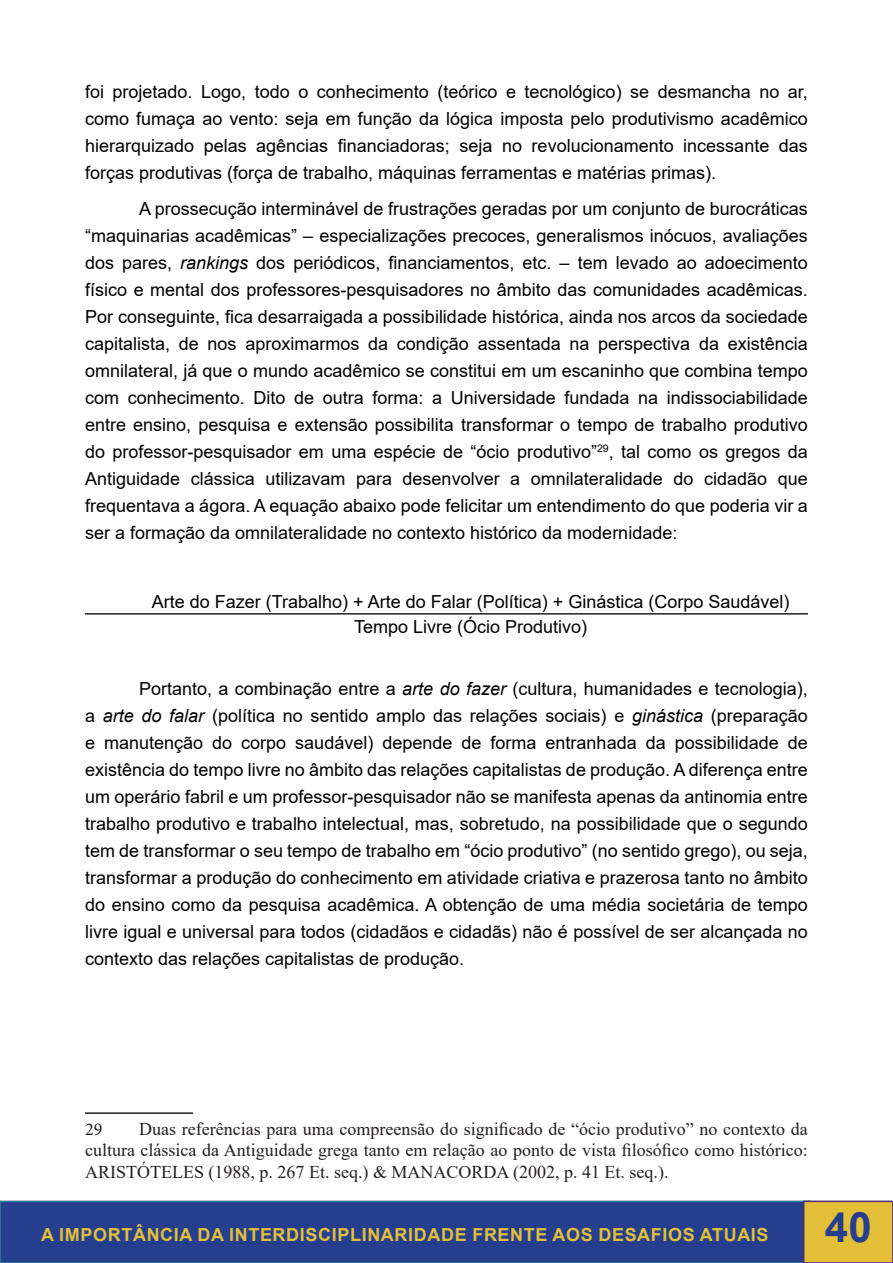
<style>
.page{position:relative;width:893px;height:1263px;background:#fff}
.page>*{position:absolute;margin:0;border:0;box-sizing:border-box;transform-origin:0 0}
.t1{font:700 42px "Arial";color:#253f8e}
.t2{font:18px/27px "Arial";color:#000;text-align:justify}
.t3{font:18px/21.6px "Times New Roman";color:#231f20;text-align:justify}
.t4{font:700 18px "Arial";letter-spacing:.035em;color:#e3bf38}
.t5{font:18px "Minion Pro";color:#231f20}
.s1{font-style:italic}
</style>
<div class="page">
<div style="left:0;top:1200px;width:811px;height:63px;background:#253f8e;border:2px solid #2c7d98"></div>
<div style="left:803px;top:1200px;width:90px;height:63px;background:#e3bf38;border:2px solid #502d71"></div>
<hr style="left:85px;top:613px;width:723px;height:2px;background:#231f20">
<hr style="left:85px;top:1112px;width:108px;height:2px;background:#231f20">
<p class="t2" style="left:85px;top:78px;width:724px">foi projetado. Logo, todo o conhecimento (teórico e tecnológico) se desmancha no ar, como fumaça ao vento: seja em função da lógica imposta pelo produtivismo acadêmico hierarquizado pelas agências financiadoras; seja no revolucionamento incessante das forças produtivas (força de trabalho, máquinas ferramentas e matérias primas).</p>
<p class="t2" style="left:85px;top:195px;width:724px;text-indent:54px">A prossecução interminável de frustrações geradas por um conjunto de burocráticas “maquinarias acadêmicas” – especializações precoces, generalismos inócuos, avaliações dos pares, <span class="s1">rankings</span> dos periódicos, financiamentos, etc. – tem levado ao adoecimento físico e mental dos professores-pesquisadores no âmbito das comunidades acadêmicas.<br>Por conseguinte, fica desarraigada a possibilidade histórica, ainda nos arcos da sociedade capitalista, de nos aproximarmos da condição assentada na perspectiva da existência omnilateral, já que o mundo acadêmico se constitui em um escaninho que combina tempo com conhecimento. Dito de outra forma: a Universidade fundada na indissociabilidade entre ensino, pesquisa e extensão possibilita transformar o tempo de trabalho produtivo do professor-pesquisador em uma espécie de “ócio produtivo”<sup>29</sup>, tal como os gregos da Antiguidade clássica utilizavam para desenvolver a omnilateralidade do cidadão que frequentava a ágora. A equação abaixo pode felicitar um entendimento do que poderia vir a ser a formação da omnilateralidade no contexto histórico da modernidade:</p>
<p class="t2" style="left:152px;top:588px;width:639px">Arte do Fazer (Trabalho) + Arte do Falar (Política) + Ginástica (Corpo Saudável)</p>
<p class="t2" style="left:354px;top:613px;width:235px">Tempo Livre (Ócio Produtivo)</p>
<p class="t2" style="left:85px;top:675px;width:724px;text-indent:54px">Portanto, a combinação entre a <span class="s1">arte do fazer</span> (cultura, humanidades e tecnologia), a <span class="s1">arte do falar</span> (política no sentido amplo das relações sociais) e <span class="s1">ginástica</span> (preparação e manutenção do corpo saudável) depende de forma entranhada da possibilidade de existência do tempo livre no âmbito das relações capitalistas de produção. A diferença entre um operário fabril e um professor-pesquisador não se manifesta apenas da antinomia entre trabalho produtivo e trabalho intelectual, mas, sobretudo, na possibilidade que o segundo tem de transformar o seu tempo de trabalho em “ócio produtivo” (no sentido grego), ou seja, transformar a produção do conhecimento em atividade criativa e prazerosa tanto no âmbito do ensino como da pesquisa acadêmica. A obtenção de uma média societária de tempo livre igual e universal para todos (cidadãos e cidadãs) não é possível de ser alcançada no contexto das relações capitalistas de produção.</p>
<p class="t3" style="left:85px;top:1117px;width:724px;text-indent:54px">Duas referências para uma compreensão do significado de “ócio produtivo” no contexto da cultura clássica da Antiguidade grega tanto em relação ao ponto de vista filosófico como histórico:<br>ARISTÓTELES (1988, p. 267 Et. seq.) &amp; MANACORDA (2002, p. 41 Et. seq.).</p>
<p class="t5" style="left:85px;top:1117px;width:19px">29</p>
<p class="t4" style="left:41px;top:1222px;width:729px">A IMPORTÂNCIA DA INTERDISCIPLINARIDADE FRENTE AOS DESAFIOS ATUAIS</p>
<h1 class="t1" style="left:825px;top:1198px;width:48px">40</h1>
</div>
